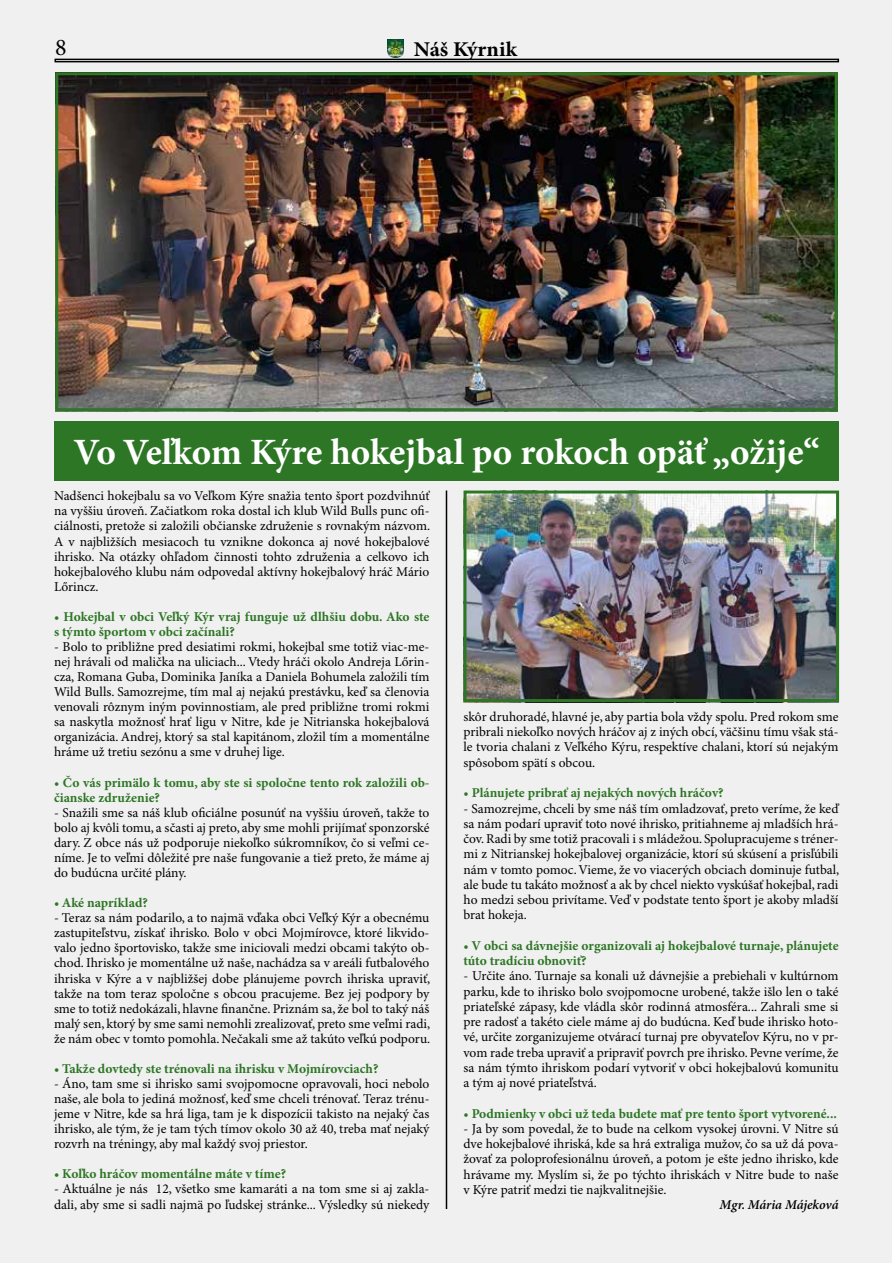
<style>
.page{position:relative;width:893px;height:1263px;background:#fff}
.page>*{position:absolute;margin:0;border:0;box-sizing:border-box;transform-origin:0 0}
.t1{font:700 37.05px "Minion Pro";letter-spacing:-.005em;color:#fff}
.t2{font:24px "Minion Pro";color:#000}
.t3{font:700 21px "Minion Pro";color:#000;scale:1.05 1}
.t4{font:13.5px/15px "Minion Pro";color:#000;text-align:justify}
.t5{font:700 13.5px/15px "Minion Pro";color:#2d7625}
.t6{font:italic 600 13.5px "Minion Pro";letter-spacing:-.005em;color:#000}
.s1{font-weight:400}
</style>
<div class="page">
<div style="left:0;top:0;width:891px;height:1263px;background:#f0f0f0"></div>
<div style="left:55px;top:421px;width:784px;height:60px;background:#2d7625"></div>
<img style="left:59px;top:76px;width:775px;height:331px">
<div style="left:55px;top:72px;width:783px;height:339px;border:3px solid #2d7625"></div>
<img style="left:467px;top:494px;width:368px;height:204px">
<div style="left:463px;top:490px;width:376px;height:212px;border:3px solid #2d7625"></div>
<hr style="left:446px;top:490px;width:1px;height:719px;background:#000">
<div style="left:55px;top:59px;width:784px;height:3px;border:2px solid #000"></div>
<img style="left:388px;top:39px;width:15px;height:18px">
<h2 class="t2" style="left:55px;top:33px;width:13px">8</h2>
<h3 class="t3" style="left:414px;top:37px;width:100px">Náš Kýrnik</h3>
<h1 class="t1" style="left:74px;top:430px;width:748px">Vo Veľkom Kýre hokejbal po rokoch opäť „ožije“</h1>
<p class="t4" style="left:54px;top:489px;width:378px">Nadšenci hokejbalu sa vo Veľkom Kýre snažia tento šport pozdvihnúť na vyššiu úroveň. Začiatkom roka dostal ich klub Wild Bulls punc ofi&shy;ciálnosti, pretože si založili občianske združenie s rovnakým názvom.<br>A v najbližších mesiacoch tu vznikne dokonca aj nové hokejbalové ihrisko. Na otázky ohľadom činnosti tohto združenia a celkovo ich hokejbalového klubu nám odpovedal aktívny hokejbalový hráč Mário Lőrincz.</p>
<p class="t5" style="left:54px;top:610px;width:377px"><span class="s1">•</span> Hokejbal v obci Veľký Kýr vraj funguje už dlhšiu dobu. Ako ste s týmto športom v obci začínali?</p>
<p class="t4" style="left:54px;top:640px;width:377px">- Bolo to približne pred desiatimi rokmi, hokejbal sme totiž viac-me&shy;nej hrávali od malička na uliciach... Vtedy hráči okolo Andreja Lőrin&shy;cza, Romana Guba, Dominika Janíka a Daniela Bohumela založili tím Wild Bulls. Samozrejme, tím mal aj nejakú prestávku, keď sa členovia venovali rôznym iným povinnostiam, ale pred približne tromi rokmi sa naskytla možnosť hrať ligu v Nitre, kde je Nitrianska hokejbalová organizácia. Andrej, ktorý sa stal kapitánom, zložil tím a momentálne hráme už tretiu sezónu a sme v druhej lige.</p>
<p class="t5" style="left:54px;top:775px;width:377px"><span class="s1">•</span> Čo vás primälo k tomu, aby ste si spoločne tento rok založili ob&shy;čianske združenie?</p>
<p class="t4" style="left:54px;top:805px;width:377px">- Snažili sme sa náš klub oficiálne posunúť na vyššiu úroveň, takže to bolo aj kvôli tomu, a sčasti aj preto, aby sme mohli prijímať sponzorské dary. Z obce nás už podporuje niekoľko súkromníkov, čo si veľmi ce&shy;níme. Je to veľmi dôležité pre naše fungovanie a tiež preto, že máme aj do budúcna určité plány.</p>
<p class="t5" style="left:54px;top:896px;width:95px"><span class="s1">•</span> Aké napríklad?</p>
<p class="t4" style="left:54px;top:911px;width:378px">- Teraz sa nám podarilo, a to najmä vďaka obci Veľký Kýr a obecnému zastupiteľstvu, získať ihrisko. Bolo v obci Mojmírovce, ktoré likvido&shy;valo jedno športovisko, takže sme iniciovali medzi obcami takýto ob&shy;chod. Ihrisko je momentálne už naše, nachádza sa v areáli futbalového ihriska v Kýre a v najbližšej dobe plánujeme povrch ihriska upraviť, takže na tom teraz spoločne s obcou pracujeme. Bez jej podpory by sme to totiž nedokázali, hlavne finančne. Priznám sa, že bol to taký náš malý sen, ktorý by sme sami nemohli zrealizovať, preto sme veľmi radi, že nám obec v tomto pomohla. Nečakali sme až takúto veľkú podporu.</p>
<p class="t5" style="left:54px;top:1062px;width:326px"><span class="s1">•</span> Takže dovtedy ste trénovali na ihrisku v Mojmírovciach?</p>
<p class="t4" style="left:54px;top:1077px;width:377px">- Áno, tam sme si ihrisko sami svojpomocne opravovali, hoci nebolo naše, ale bola to jediná možnosť, keď sme chceli trénovať. Teraz trénu&shy;jeme v Nitre, kde sa hrá liga, tam je k dispozícii takisto na nejaký čas ihrisko, ale tým, že je tam tých tímov okolo 30 až 40, treba mať nejaký rozvrh na tréningy, aby mal každý svoj priestor.</p>
<p class="t5" style="left:54px;top:1167px;width:234px"><span class="s1">•</span> Koľko hráčov momentálne máte v tíme?</p>
<p class="t4" style="left:54px;top:1182px;width:377px">- Aktuálne je nás 12, všetko sme kamaráti a na tom sme si aj zakla&shy;dali, aby sme si sadli najmä po ľudskej stránke... Výsledky sú niekedy</p>
<p class="t4" style="left:463px;top:709px;width:377px">skôr druhoradé, hlavné je, aby partia bola vždy spolu. Pred rokom sme pribrali niekoľko nových hráčov aj z iných obcí, väčšinu tímu však stá&shy;le tvoria chalani z Veľkého Kýru, respektíve chalani, ktorí sú nejakým spôsobom spätí s obcou.</p>
<p class="t5" style="left:463px;top:786px;width:262px"><span class="s1">•</span> Plánujete pribrať aj nejakých nových hráčov?</p>
<p class="t4" style="left:463px;top:801px;width:377px">- Samozrejme, chceli by sme náš tím omladzovať, preto veríme, že keď sa nám podarí upraviť toto nové ihrisko, pritiahneme aj mladších hrá&shy;čov. Radi by sme totiž pracovali i s mládežou. Spolupracujeme s tréner&shy;mi z Nitrianskej hokejbalovej organizácie, ktorí sú skúsení a prisľúbili nám v tomto pomoc. Vieme, že vo viacerých obciach dominuje futbal, ale bude tu takáto možnosť a ak by chcel niekto vyskúšať hokejbal, radi ho medzi sebou privítame. Veď v podstate tento šport je akoby mladší brat hokeja.</p>
<p class="t5" style="left:463px;top:938px;width:377px"><span class="s1">•</span> V obci sa dávnejšie organizovali aj hokejbalové turnaje, plánujete túto tradíciu obnoviť?</p>
<p class="t4" style="left:463px;top:969px;width:377px">- Určite áno. Turnaje sa konali už dávnejšie a prebiehali v kultúrnom parku, kde to ihrisko bolo svojpomocne urobené, takže išlo len o také priateľské zápasy, kde vládla skôr rodinná atmosféra... Zahrali sme si pre radosť a takéto ciele máme aj do budúcna. Keď bude ihrisko hoto&shy;vé, určite zorganizujeme otvárací turnaj pre obyvateľov Kýru, no v pr&shy;vom rade treba upraviť a pripraviť povrch pre ihrisko. Pevne veríme, že sa nám týmto ihriskom podarí vytvoriť v obci hokejbalovú komunitu a tým aj nové priateľstvá.</p>
<p class="t5" style="left:463px;top:1106px;width:375px"><span class="s1">•</span> Podmienky v obci už teda budete mať pre tento šport vytvorené...</p>
<p class="t4" style="left:463px;top:1121px;width:377px">- Ja by som povedal, že to bude na celkom vysokej úrovni. V Nitre sú dve hokejbalové ihriská, kde sa hrá extraliga mužov, čo sa už dá pova&shy;žovať za poloprofesionálnu úroveň, a potom je ešte jedno ihrisko, kde hrávame my. Myslím si, že po týchto ihriskách v Nitre bude to naše v Kýre patriť medzi tie najkvalitnejšie.</p>
<p class="t6" style="left:720px;top:1197px;width:120px">Mgr. Mária Májeková</p>
</div>
